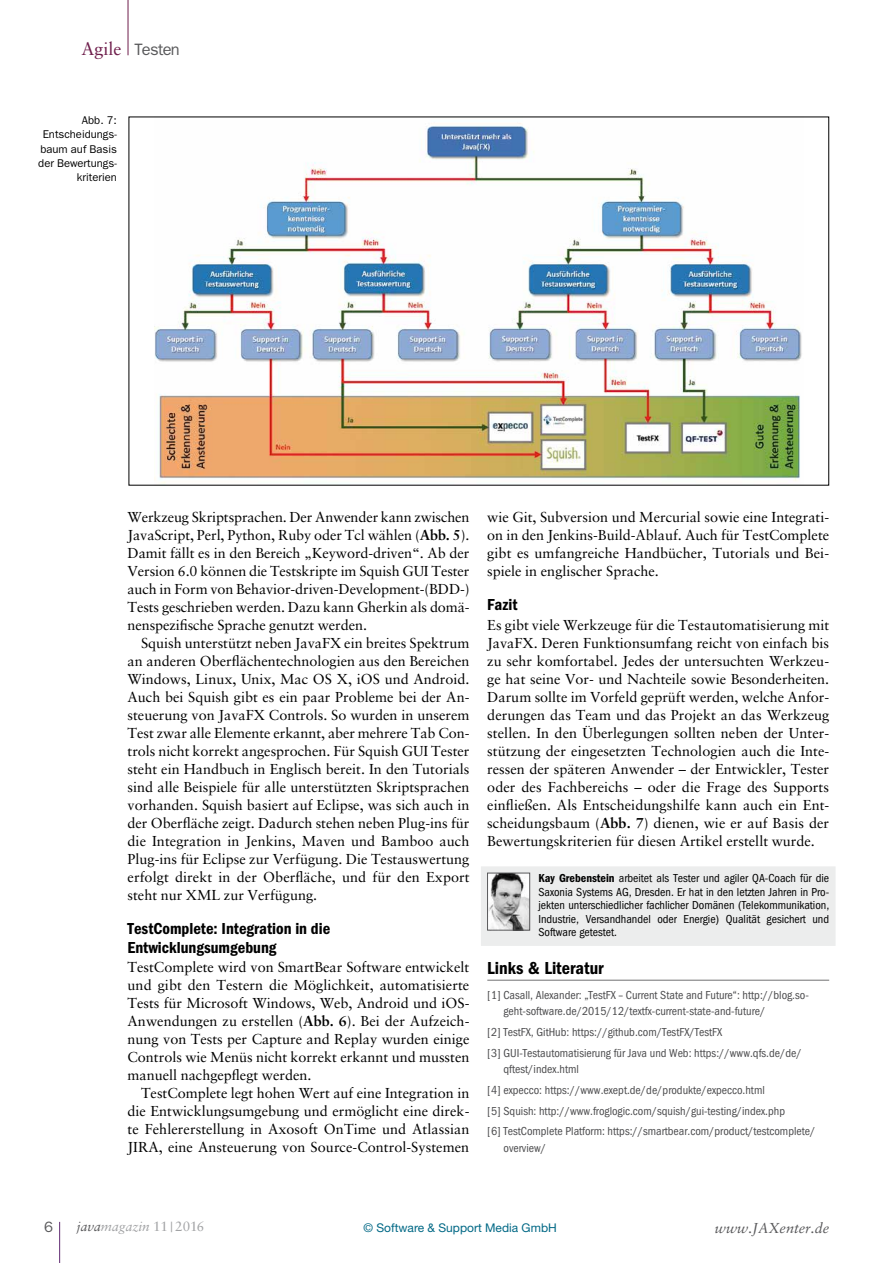
<style>
.page{position:relative;width:893px;height:1263px;background:#fff}
.page>*{position:absolute;margin:0;border:0;box-sizing:border-box;transform-origin:0 0}
.t1{font:18px "ITC Franklin Gothic Std Dm Cd";color:#000}
.t2{font:18px "Sabon LT Std";color:#6e1d4b}
.t3{font:16.5px/18.8px "ITC Franklin Gothic Std Dm Cd";color:#000}
.t4{font:16.5px "ITC Franklin Gothic Std";letter-spacing:-.04em;color:#58585a}
.t5{font:15px "ITC Franklin Gothic Std";color:#58585a}
.t6{font:14.4px/18px "Sabon LT Std";color:#000;text-align:justify}
.t7{font:italic 14.4px "Sabon LT Std";color:#58585a}
.t8{font:italic 13.5px "Sabon LT Std";color:#a1a2a4}
.t9{font:condensed 12px/20.7px "ITC Franklin Gothic Std";color:#4b4b4d}
.t10{font:condensed 12px/13.5px "ITC Franklin Gothic Std";color:#000;text-align:justify}
.t11{font:12px "Helvetica Neue LT Std";color:#006885}
.t12{font:11.25px/14.2px "ITC Franklin Gothic Std";color:#000;text-align:right}
.s1{font-weight:700}
.s2{font-family:"ITC Franklin Gothic Std Dm Cd";font-stretch:normal}
.s3{color:#58585a}
.s4{font-style:normal}
</style>
<div class="page">
<hr style="left:59px;top:1222px;width:1px;height:41px;background:#602b72">
<hr style="left:128px;top:0;width:1px;height:55px;background:#6e1d4b">
<div style="left:481px;top:866px;width:355px;height:80px;background:#eceded"></div>
<hr style="left:487px;top:980px;width:342px;height:1px;background:#707172">
<img style="left:489px;top:875px;width:39px;height:53px">
<div style="left:487px;top:873px;width:43px;height:57px;border:1px solid #58585a"></div>
<img style="left:154px;top:123px;width:648px;height:361px">
<p class="t2" style="left:82px;top:38px;width:41px">Agile</p>
<p class="t4" style="left:134px;top:40px;width:47px">Testen</p>
<p class="t12" style="left:38px;top:113px;width:80px">Abb. 7:<br>Entscheidungs&shy;baum auf Basis der Bewertungs&shy;kriterien</p>
<p class="t6" style="left:128px;top:508px;width:343px">Werkzeug Skriptsprachen. Der Anwender kann zwischen JavaScript, Perl, Python, Ruby oder Tcl wählen (<span class="s1">Abb. 5</span>).<br>Damit fällt es in den Bereich „Keyword-driven“. Ab der Version 6.0 können die Testskripte im Squish GUI Tester auch in Form von Behavior-driven-Development-(BDD-)<br>Tests geschrieben werden. Dazu kann Gherkin als domä&shy;nenspezifische Sprache genutzt werden.</p>
<p class="t6" style="left:128px;top:634px;width:344px;text-indent:13px">Squish unterstützt neben JavaFX ein breites Spektrum an anderen Oberflächentechnologien aus den Bereichen Windows, Linux, Unix, Mac OS X, iOS und Android.<br>Auch bei Squish gibt es ein paar Probleme bei der An&shy;steuerung von JavaFX Controls. So wurden in unserem Test zwar alle Elemente erkannt, aber mehrere Tab Con&shy;trols nicht korrekt angesprochen. Für Squish GUI Tester steht ein Handbuch in Englisch bereit. In den Tutorials sind alle Beispiele für alle unterstützten Skriptsprachen vorhanden. Squish basiert auf Eclipse, was sich auch in der Oberfläche zeigt. Dadurch stehen neben Plug-ins für die Integration in Jenkins, Maven und Bamboo auch Plug-ins für Eclipse zur Verfügung. Die Testauswertung erfolgt direkt in der Oberfläche, und für den Export steht nur XML zur Verfügung.</p>
<p class="t3" style="left:128px;top:919px;width:204px">TestComplete: Integration in die<br>Entwicklungsumgebung</p>
<p class="t6" style="left:128px;top:958px;width:343px">TestComplete wird von SmartBear Software entwickelt und gibt den Testern die Möglichkeit, automatisierte Tests für Microsoft Windows, Web, Android und iOS-Anwendungen zu erstellen (<span class="s1">Abb. 6</span>). Bei der Aufzeich&shy;nung von Tests per Capture and Replay wurden einige Controls wie Menüs nicht korrekt erkannt und mussten manuell nachgepflegt werden.</p>
<p class="t6" style="left:128px;top:1084px;width:343px;text-indent:13px">TestComplete legt hohen Wert auf eine Integration in die Entwicklungsumgebung und ermöglicht eine direk&shy;te Fehlererstellung in Axosoft OnTime und Atlassian JIRA, eine Ansteuerung von Source-Control-Systemen</p>
<p class="t6" style="left:487px;top:508px;width:343px">wie Git, Subversion und Mercurial sowie eine Integrati&shy;on in den Jenkins-Build-Ablauf. Auch für TestComplete gibt es umfangreiche Handbücher, Tutorials und Bei&shy;spiele in englischer Sprache.</p>
<p class="t3" style="left:487px;top:595px;width:32px">Fazit</p>
<p class="t6" style="left:487px;top:616px;width:344px">Es gibt viele Werkzeuge für die Testautomatisierung mit JavaFX. Deren Funktionsumfang reicht von einfach bis zu sehr komfortabel. Jedes der untersuchten Werkzeu&shy;ge hat seine Vor- und Nachteile sowie Besonderheiten.<br>Darum sollte im Vorfeld geprüft werden, welche Anfor&shy;derungen das Team und das Projekt an das Werkzeug stellen. In den Überlegungen sollten neben der Unter&shy;stützung der eingesetzten Technologien auch die Inte&shy;ressen der späteren Anwender – der Entwickler, Tester oder des Fachbereichs – oder die Frage des Supports einfließen. Als Entscheidungshilfe kann auch ein Ent&shy;scheidungsbaum (<span class="s1">Abb. 7</span>) dienen, wie er auf Basis der Bewertungskriterien für diesen Artikel erstellt wurde.</p>
<p class="t10" style="left:538px;top:871px;width:292px"><span class="s2">Kay Grebenstein</span> arbeitet als Tester und agiler QA-Coach für die Saxonia Systems AG, Dresden. Er hat in den letzten Jahren in Pro&shy;jekten unterschiedlicher fachlicher Domänen (Telekommunikation, Industrie, Versandhandel oder Energie) Qualität gesichert und Software getestet.</p>
<p class="t1" style="left:487px;top:957px;width:118px">Links &amp; Literatur</p>
<p class="t9" style="left:503px;top:986px;width:307px;line-height:16.5px;text-indent:-16px">[1] Casall, Alexander: „TestFX – Current State and Future“: http://blog.so&shy;geht-software.de/2015/12/textfx-current-state-and-future/</p>
<p class="t9" style="left:487px;top:1021px;width:316px">[2] TestFX, GitHub: https://github.com/TestFX/TestFX<br>[3] GUI-Testautomatisierung für Java und Web: https://www.qfs.de/de/</p>
<p class="t9" style="left:487px;top:1059px;width:330px;text-indent:16px">qftest/index.html<br>[4] expecco: https://www.exept.de/de/produkte/expecco.html<br>[5] Squish: http://www.froglogic.com/squish/gui-testing/index.php<br>[6] TestComplete Platform: https://smartbear.com/product/testcomplete/</p>
<p class="t9" style="left:503px;top:1137px;width:44px">overview/</p>
<p class="t5" style="left:44px;top:1218px;width:11px">6</p>
<p class="t8" style="left:77px;top:1218px;width:129px"><span class="s3">java</span>magazin <span class="s4">11 | 2016</span></p>
<p class="t7" style="left:715px;top:1219px;width:116px">www.JAXenter.de</p>
<p class="t11" style="left:364px;top:1220px;width:195px">© Software &amp; Support Media GmbH</p>
</div>
